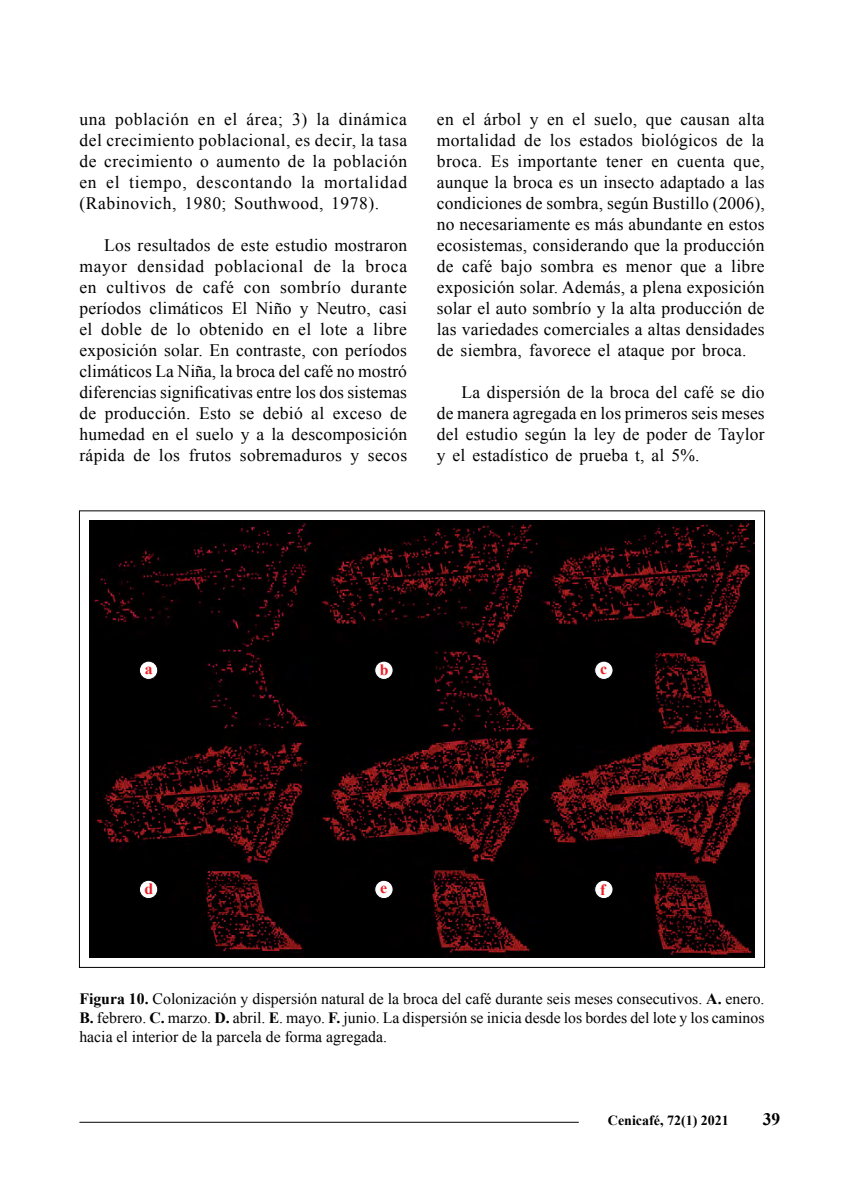
<style>
.page{position:relative;width:844px;height:1191px;background:#fff}
.page>*{position:absolute;margin:0;border:0;box-sizing:border-box;transform-origin:0 0}
.t1{font:17.5px/21px "Times New Roman";letter-spacing:.015em;color:#000;text-align:justify}
.t2{font:700 17.5px "Times New Roman";color:#000}
.t3{font:15.75px/18.9px "Times New Roman";color:#000;text-align:justify}
.t4{font:700 15.75px "Times New Roman";color:#ed1d24}
.t5{font:700 14px "Times New Roman";color:#000}
.s1{font-weight:700}
</style>
<div class="page">
<hr style="left:79px;top:1121px;width:499px;height:1px;background:#000">
<img style="left:89px;top:521px;width:665px;height:436px">
<div style="left:139px;top:661px;width:19px;height:18px;background:#fff;border-radius:50%"></div>
<div style="left:139px;top:660px;width:19px;height:20px;border:1px solid #000;border-radius:50%"></div>
<div style="left:374px;top:880px;width:19px;height:18px;background:#fff;border-radius:50%"></div>
<div style="left:374px;top:879px;width:19px;height:20px;border:1px solid #000;border-radius:50%"></div>
<div style="left:594px;top:880px;width:19px;height:18px;background:#fff;border-radius:50%"></div>
<div style="left:594px;top:879px;width:19px;height:20px;border:1px solid #000;border-radius:50%"></div>
<div style="left:594px;top:661px;width:19px;height:18px;background:#fff;border-radius:50%"></div>
<div style="left:594px;top:660px;width:19px;height:20px;border:1px solid #000;border-radius:50%"></div>
<div style="left:374px;top:661px;width:19px;height:18px;background:#fff;border-radius:50%"></div>
<div style="left:374px;top:660px;width:19px;height:20px;border:1px solid #000;border-radius:50%"></div>
<div style="left:139px;top:880px;width:19px;height:18px;background:#fff;border-radius:50%"></div>
<div style="left:139px;top:879px;width:19px;height:20px;border:1px solid #000;border-radius:50%"></div>
<p class="t1" style="left:79px;top:109px;width:329px">una población en el área; 3) la dinámica del crecimiento poblacional, es decir, la tasa de crecimiento o aumento de la población en el tiempo, descontando la mortalidad (Rabinovich, 1980; Southwood, 1978).</p>
<p class="t1" style="left:79px;top:235px;width:329px;text-indent:25px">Los resultados de este estudio mostraron mayor densidad poblacional de la broca en cultivos de café con sombrío durante períodos climáticos El Niño y Neutro, casi el doble de lo obtenido en el lote a libre exposición solar. En contraste, con períodos climáticos La Niña, la broca del café no mostró diferencias significativas entre los dos sistemas de producción. Esto se debió al exceso de humedad en el suelo y a la descomposición rápida de los frutos sobremaduros y secos</p>
<p class="t1" style="left:437px;top:109px;width:329px">en el árbol y en el suelo, que causan alta mortalidad de los estados biológicos de la broca. Es importante tener en cuenta que, aunque la broca es un insecto adaptado a las condiciones de sombra, según Bustillo (2006), no necesariamente es más abundante en estos ecosistemas, considerando que la producción de café bajo sombra es menor que a libre exposición solar. Además, a plena exposición solar el auto sombrío y la alta producción de las variedades comerciales a altas densidades de siembra, favorece el ataque por broca.</p>
<p class="t1" style="left:437px;top:382px;width:329px;text-indent:25px">La dispersión de la broca del café se dio de manera agregada en los primeros seis meses del estudio según la ley de poder de Taylor y el estadístico de prueba t, al 5%.</p>
<p class="t4" style="left:145px;top:658px;width:9px">a</p>
<p class="t4" style="left:145px;top:878px;width:10px">d</p>
<p class="t4" style="left:380px;top:659px;width:10px">b</p>
<p class="t4" style="left:600px;top:658px;width:8px">c</p>
<p class="t4" style="left:380px;top:877px;width:8px">e</p>
<p class="t4" style="left:600px;top:878px;width:7px">f</p>
<p class="t3" style="left:79px;top:989px;width:686px"><span class="s1">Figura 10.</span> Colonización y dispersión natural de la broca del café durante seis meses consecutivos. <span class="s1">A.</span> enero.<br><span class="s1">B.</span> febrero. <span class="s1">C.</span> marzo. <span class="s1">D.</span> abril. <span class="s1">E</span>. mayo. <span class="s1">F.</span> junio. La dispersión se inicia desde los bordes del lote y los caminos hacia el interior de la parcela de forma agregada.</p>
<p class="t5" style="left:607px;top:1111px;width:122px">Cenicafé, 72(1) 2021</p>
<p class="t2" style="left:762px;top:1107px;width:19px">39</p>
</div>
